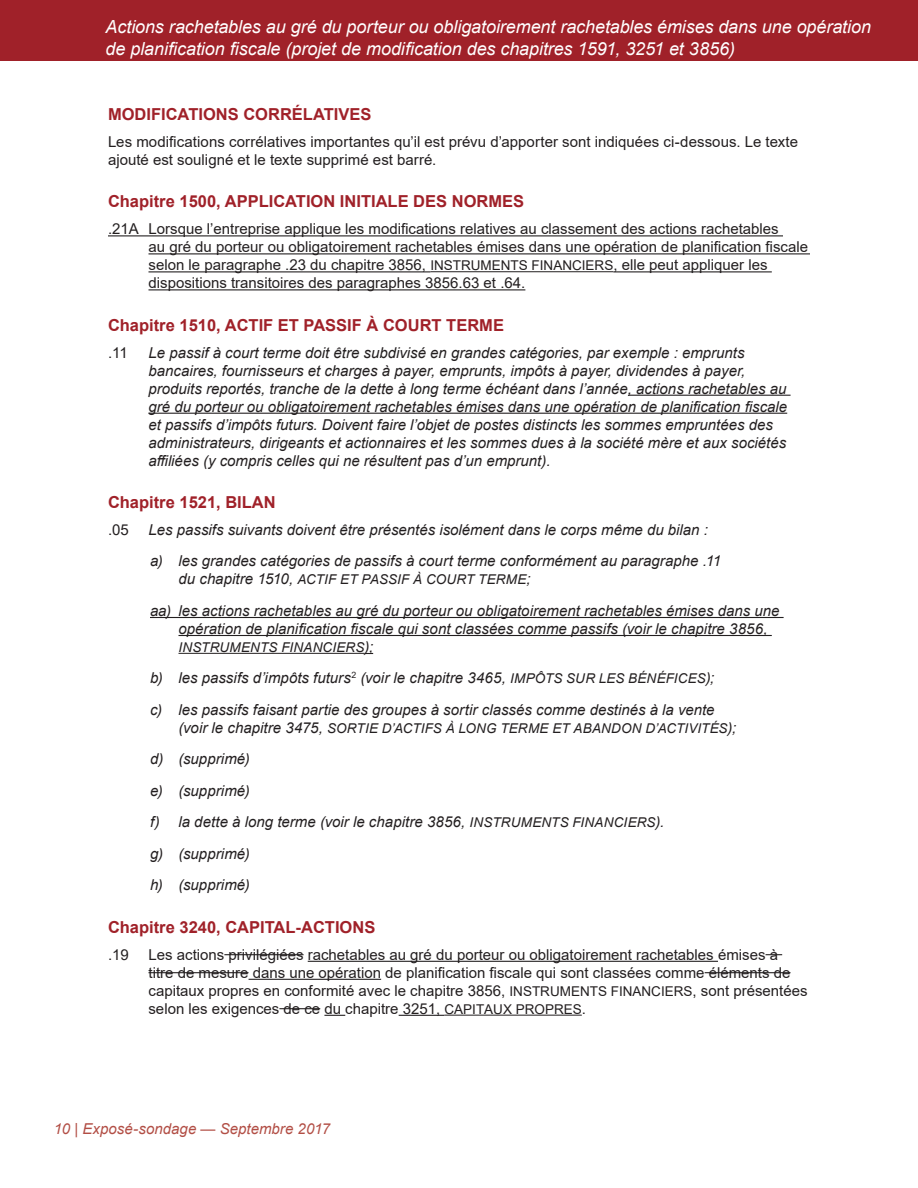
<style>
.page{position:relative;width:918px;height:1188px;background:#fff}
.page>*{position:absolute;margin:0;border:0;box-sizing:border-box;transform-origin:0 0}
.t1{font:italic 18px/21.6px "Arial";letter-spacing:-.005em;color:#fff}
.Content_-_Head_2{font:700 16.5px "Arial";color:#a02129}
.Content{font:italic 15px/18px "Arial";color:#231f20}
.Content-2{font:15px/18px "Arial";color:#231f20}
.t2{font:italic 15px "Arial";color:#b24e45}
.Content-3{font:italic 13.5px "Arial";letter-spacing:.01em;color:#231f20}
.s1{font-size:13.5px}
.s2{font-size:15px}
.s3{font-style:normal}
</style>
<div class="page">
<div style="left:0;top:0;width:918px;height:61px;background:#a02129"></div>
<hr style="left:108px;top:235px;width:675px;height:1px;background:#231f20">
<hr style="left:148px;top:253px;width:662px;height:1px;background:#231f20">
<hr style="left:148px;top:271px;width:282px;height:1px;background:#231f20">
<hr style="left:430px;top:271px;width:183px;height:1px;background:#231f20">
<hr style="left:613px;top:271px;width:159px;height:1px;background:#231f20">
<hr style="left:148px;top:289px;width:377px;height:1px;background:#231f20">
<hr style="left:628px;top:395px;width:163px;height:1px;background:#231f20">
<hr style="left:148px;top:413px;width:639px;height:1px;background:#231f20">
<hr style="left:150px;top:617px;width:634px;height:1px;background:#231f20">
<hr style="left:178px;top:635px;width:594px;height:1px;background:#231f20">
<hr style="left:178px;top:653px;width:186px;height:1px;background:#231f20">
<hr style="left:308px;top:961px;width:410px;height:1px;background:#231f20">
<hr style="left:249px;top:979px;width:132px;height:1px;background:#231f20">
<svg style="left:324px;top:1015px;width:21px;height:1px"></svg>
<hr style="left:399px;top:1015px;width:46px;height:1px;background:#231f20">
<hr style="left:445px;top:1015px;width:137px;height:1px;background:#231f20">
<hr style="left:224px;top:954px;width:80px;height:1px;background:#231f20">
<svg style="left:766px;top:954px;width:16px;height:1px"></svg>
<hr style="left:148px;top:972px;width:101px;height:1px;background:#231f20">
<hr style="left:705px;top:972px;width:86px;height:1px;background:#231f20">
<hr style="left:279px;top:1008px;width:41px;height:1px;background:#231f20">
<p class="t1" style="left:106px;top:16px;width:767px">Actions rachetables au gré du porteur ou obligatoirement rachetables émises dans une opération de planification fiscale (projet de modification des chapitres 1591, 3251 et 3856)</p>
<p class="Content_-_Head_2" style="left:108px;top:103px;width:265px">MODIFICATIONS CORRÉLATIVES</p>
<p class="Content-2" style="left:108px;top:133px;width:692px">Les modifications corrélatives importantes qu’il est prévu d’apporter sont indiquées ci-dessous. Le texte ajouté est souligné et le texte supprimé est barré.</p>
<p class="Content_-_Head_2" style="left:108px;top:190px;width:418px">Chapitre 1500, APPLICATION INITIALE DES NORMES</p>
<p class="Content-2" style="left:148px;top:220px;width:661px;text-indent:-40px">.21A Lorsque l’entreprise applique les modifications relatives au classement des actions rachetables<br>au gré du porteur ou obligatoirement rachetables émises dans une opération de planification fiscale selon le paragraphe .23 du chapitre 3856, <span class="s1">INSTRUMENTS FINANCIERS</span>, elle peut appliquer les dispositions transitoires des paragraphes 3856.63 et .64.</p>
<p class="Content_-_Head_2" style="left:108px;top:313px;width:398px">Chapitre 1510, ACTIF ET PASSIF À COURT TERME</p>
<p class="Content-2" style="left:108px;top:343px;width:21px">.11</p>
<p class="Content" style="left:148px;top:344px;width:640px">Le passif à court terme doit être subdivisé en grandes catégories, par exemple : emprunts bancaires, fournisseurs et charges à payer, emprunts, impôts à payer, dividendes à payer, produits reportés, tranche de la dette à long terme échéant dans l’année, actions rachetables au gré du porteur ou obligatoirement rachetables émises dans une opération de planification fiscale et passifs d’impôts futurs. Doivent faire l’objet de postes distincts les sommes empruntées des administrateurs, dirigeants et actionnaires et les sommes dues à la société mère et aux sociétés affiliées (y compris celles qui ne résultent pas d’un emprunt).</p>
<p class="Content_-_Head_2" style="left:108px;top:490px;width:169px">Chapitre 1521, BILAN</p>
<p class="Content-2" style="left:108px;top:521px;width:22px">.05</p>
<p class="Content" style="left:148px;top:521px;width:561px">Les passifs suivants doivent être présentés isolément dans le corps même du bilan :</p>
<p class="Content" style="left:150px;top:552px;width:573px">a) les grandes catégories de passifs à court terme conformément au paragraphe .11</p>
<p class="Content-3" style="left:178px;top:571px;width:354px"><span class="s2">du chapitre 1510,</span> ACTIF ET PASSIF À COURT TERME<span class="s2">;</span></p>
<p class="Content" style="left:178px;top:602px;width:602px;text-indent:-28px">aa) les actions rachetables au gré du porteur ou obligatoirement rachetables émises dans une opération de planification fiscale qui sont classées comme passifs (voir le chapitre 3856,</p>
<p class="Content-3" style="left:178px;top:638px;width:196px">INSTRUMENTS FINANCIERS<span class="s2">);</span></p>
<p class="Content" style="left:150px;top:669px;width:566px">b) les passifs d’impôts futurs<sup>2</sup> (voir le chapitre 3465, <span class="s1">IMPÔTS SUR LES BÉNÉFICES</span>);</p>
<p class="Content" style="left:150px;top:701px;width:566px">c) les passifs faisant partie des groupes à sortir classés comme destinés à la vente</p>
<p class="Content-3" style="left:178px;top:719px;width:559px"><span class="s2">(voir le chapitre 3475,</span> SORTIE D’ACTIFS À LONG TERME ET ABANDON D’ACTIVITÉS<span class="s2">);</span></p>
<p class="Content" style="left:150px;top:750px;width:101px">d) (supprimé)</p>
<p class="Content" style="left:150px;top:782px;width:101px">e) (supprimé)</p>
<p class="Content" style="left:150px;top:813px;width:516px">f) la dette à long terme (voir le chapitre 3856, <span class="s1">INSTRUMENTS FINANCIERS</span>).</p>
<p class="Content" style="left:150px;top:845px;width:101px">g) (supprimé)</p>
<p class="Content" style="left:150px;top:876px;width:101px">h) (supprimé)</p>
<p class="Content_-_Head_2" style="left:108px;top:915px;width:269px">Chapitre 3240, CAPITAL-ACTIONS</p>
<p class="Content-2" style="left:108px;top:945px;width:22px">.19</p>
<p class="Content-2" style="left:148px;top:945px;width:661px">Les actions privilégiées rachetables au gré du porteur ou obligatoirement rachetables émises à<br>titre de mesure dans une opération de planification fiscale qui sont classées comme éléments de capitaux propres en conformité avec le chapitre 3856, <span class="s1">INSTRUMENTS FINANCIERS</span>, sont présentées selon les exigences de ce du chapitre 3251, <span class="s1">CAPITAUX PROPRES</span>.</p>
<p class="t2" style="left:54px;top:1119px;width:278px">10 <span class="s3">|</span> Exposé-sondage — Septembre 2017</p>
</div>
